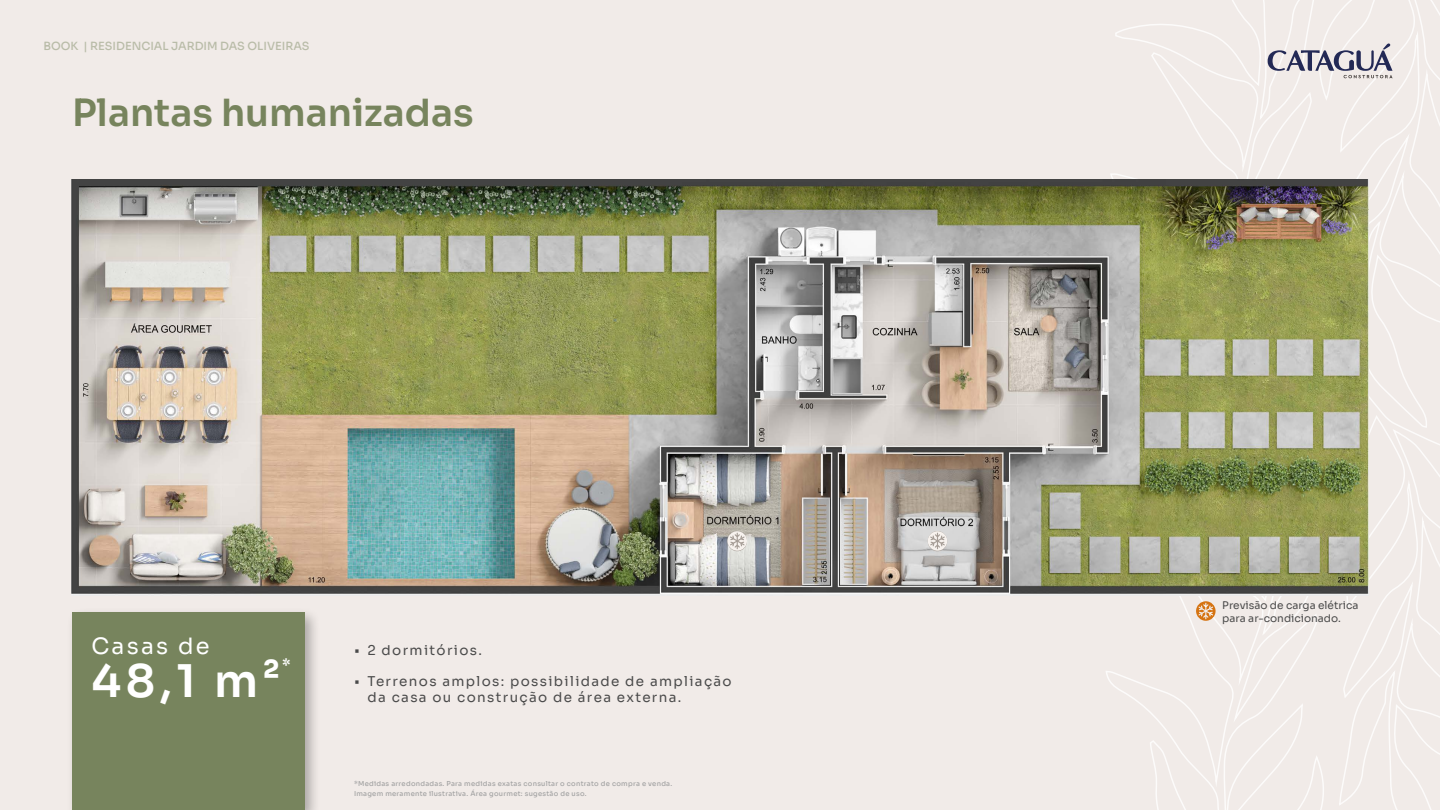
<style>
.page{position:relative;width:1440px;height:810px;background:#f1ebe8}
.page>*{position:absolute;margin:0;border:0;box-sizing:border-box;transform-origin:0 0}
.t1{font:600 45px "Sora";color:#fff}
.t2{font:600 37.42px "Sora";color:#77845d}
.t3{font:22.5px "Sora";letter-spacing:.1em;color:#fff}
.t4{font:600 15px "Sora";color:#fff}
.t5{font:13.5px/15.8px "Sora";letter-spacing:.1em;color:#4a4a4a}
.t6{font:500 11.25px "Sora";color:#b9bca8}
.t7{font:10.5px/12.8px "Sora";color:#4a4a4a}
.t8{font:500 6.75px/10px "Sora";letter-spacing:.04em;color:#a4a4a4}
</style>
<div class="page">
<div style="left:66px;top:607px;width:255px;height:203px;background:#000;opacity:.3"></div>
<div style="left:72px;top:612px;width:232px;height:198px;background:#77845d"></div>
<svg style="left:1109px;top:0;width:197px;height:180px"></svg>
<svg style="left:1339px;top:429px;width:101px;height:381px"></svg>
<svg style="left:1106px;top:596px;width:218px;height:214px"></svg>
<svg style="left:1306px;top:0;width:134px;height:429px"></svg>
<img style="left:72px;top:180px;width:1296px;height:416px">
<svg style="left:1268px;top:43px;width:125px;height:35px"></svg>
<svg style="left:727px;top:531px;width:20px;height:20px"></svg>
<svg style="left:928px;top:531px;width:19px;height:20px"></svg>
<svg style="left:1196px;top:601px;width:20px;height:20px"></svg>
<h3 class="t6" style="left:44px;top:37px;width:268px">BOOK | RESIDENCIAL JARDIM DAS OLIVEIRAS</h3>
<h2 class="t2" style="left:72px;top:82px;width:403px">Plantas humanizadas</h2>
<h3 class="t3" style="left:92px;top:627px;width:120px">Casas de</h3>
<h1 class="t1" style="left:92px;top:644px;width:190px">48,1 m²</h1>
<h3 class="t4" style="left:282px;top:652px;width:10px">*</h3>
<h3 class="t5" style="left:354px;top:641px;width:129px">• 2 dormitórios.</h3>
<h3 class="t5" style="left:368px;top:672px;width:366px;text-indent:-14px">• Terrenos amplos: possibilidade de ampliação da casa ou construção de área externa.</h3>
<p class="t8" style="left:354px;top:778px;width:320px">*Medidas arredondadas. Para medidas exatas consultar o contrato de compra e venda.<br>Imagem meramente ilustrativa. Área gourmet: sugestão de uso.</p>
<h3 class="t7" style="left:1222px;top:598px;width:138px">Previsão de carga elétrica para ar-condicionado.</h3>
</div>
